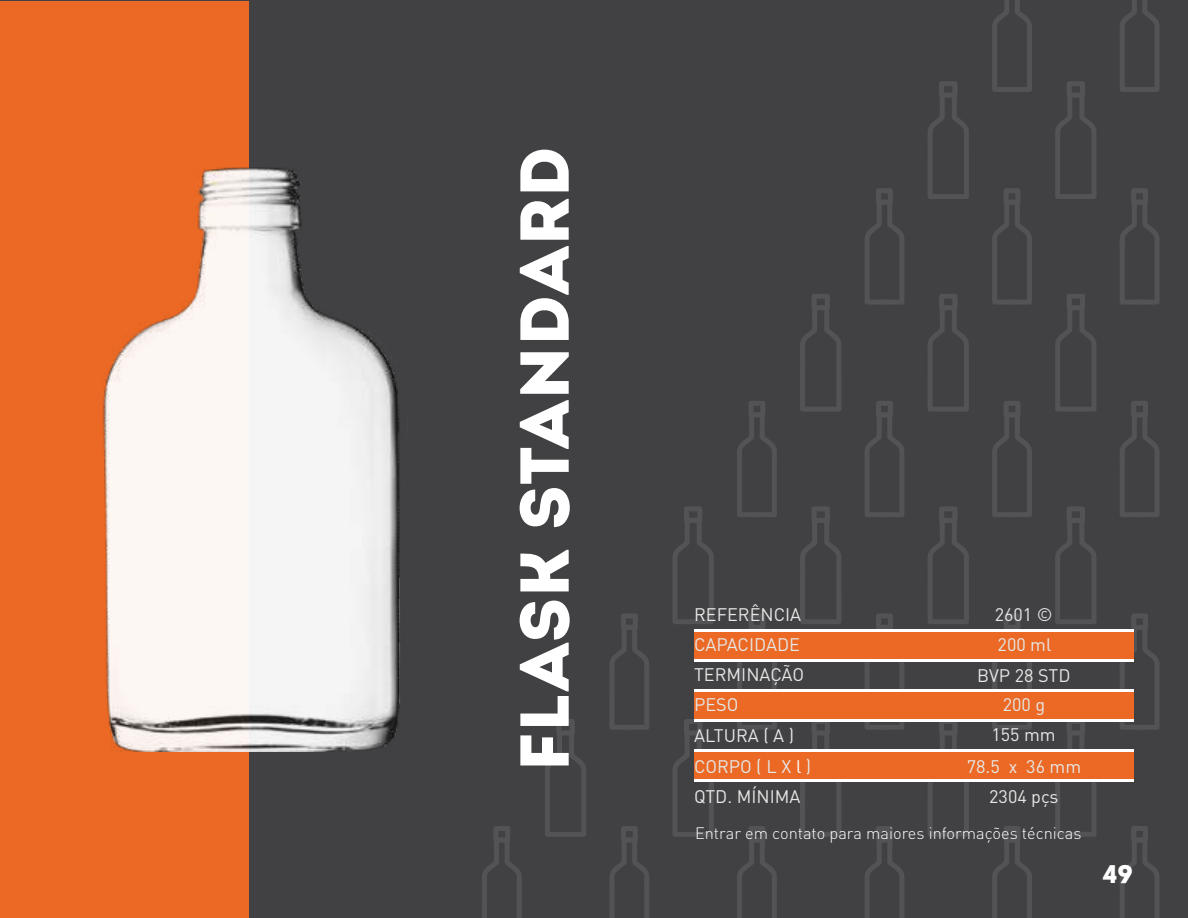
<style>
.page{position:relative;width:1188px;height:918px;background:#414042}
.page>*{position:absolute;margin:0;border:0;box-sizing:border-box;transform-origin:0 0}
.t1{font:69px "Intro";color:#fff}
.t2{font:25.5px "Intro";color:#fff}
.t3{font:18px/30.6px "DIN Pro";color:#e6e7e7;text-align:center}
.t4{font:300 16.35px "DIN Pro";color:#fff}
.s1{color:#fff}
</style>
<div class="page">
<svg style="left:482px;top:826px;width:40px;height:92px"></svg>
<svg style="left:545px;top:719px;width:41px;height:118px"></svg>
<svg style="left:609px;top:826px;width:40px;height:92px"></svg>
<svg style="left:673px;top:719px;width:41px;height:118px"></svg>
<svg style="left:737px;top:826px;width:40px;height:92px"></svg>
<svg style="left:800px;top:722px;width:41px;height:115px"></svg>
<svg style="left:865px;top:826px;width:39px;height:92px"></svg>
<svg style="left:928px;top:722px;width:41px;height:115px"></svg>
<svg style="left:992px;top:826px;width:40px;height:92px"></svg>
<svg style="left:1055px;top:722px;width:42px;height:115px"></svg>
<svg style="left:1120px;top:826px;width:40px;height:92px"></svg>
<svg style="left:609px;top:613px;width:40px;height:117px"></svg>
<svg style="left:673px;top:506px;width:41px;height:118px"></svg>
<svg style="left:737px;top:613px;width:40px;height:117px"></svg>
<svg style="left:800px;top:506px;width:41px;height:118px"></svg>
<svg style="left:865px;top:613px;width:39px;height:117px"></svg>
<svg style="left:928px;top:506px;width:41px;height:118px"></svg>
<svg style="left:992px;top:613px;width:40px;height:117px"></svg>
<svg style="left:1055px;top:506px;width:41px;height:118px"></svg>
<svg style="left:1120px;top:613px;width:40px;height:117px"></svg>
<svg style="left:737px;top:401px;width:40px;height:116px"></svg>
<svg style="left:800px;top:294px;width:41px;height:118px"></svg>
<svg style="left:865px;top:401px;width:39px;height:116px"></svg>
<svg style="left:928px;top:294px;width:41px;height:118px"></svg>
<svg style="left:992px;top:401px;width:40px;height:116px"></svg>
<svg style="left:1055px;top:294px;width:41px;height:118px"></svg>
<svg style="left:1120px;top:401px;width:40px;height:116px"></svg>
<svg style="left:865px;top:188px;width:39px;height:117px"></svg>
<svg style="left:928px;top:81px;width:41px;height:118px"></svg>
<svg style="left:992px;top:188px;width:40px;height:117px"></svg>
<svg style="left:1055px;top:81px;width:41px;height:118px"></svg>
<svg style="left:1120px;top:188px;width:40px;height:117px"></svg>
<svg style="left:992px;top:0;width:40px;height:92px"></svg>
<svg style="left:1120px;top:0;width:40px;height:92px"></svg>
<div style="left:694px;top:689px;width:440px;height:33px;background:#fff"></div>
<div style="left:694px;top:692px;width:440px;height:27px;background:#eb6924"></div>
<div style="left:694px;top:629px;width:440px;height:32px;background:linear-gradient(to right,#fff,#fff)"></div>
<div style="left:694px;top:632px;width:440px;height:26px;background:#eb6924"></div>
<svg style="left:694px;top:750px;width:440px;height:32px;background:#fbe6da"></svg>
<div style="left:694px;top:753px;width:440px;height:26px;background:#eb6924"></div>
<div style="left:0;top:2px;width:249px;height:916px;background:#eb6924"></div>
<img style="left:103px;top:168px;width:297px;height:584px">
<h1 class="t1" style="left:503px;top:772px;width:631px;rotate:-90deg">flask Standard</h1>
<p class="t3" style="left:694px;top:597px;width:109px">REFERÊNCIA</p>
<p class="t3" style="left:694px;top:627px;width:119px;text-align:left">CAPACIDADE<br>TERMINAÇÃO<br>PESO<br>ALTURA ( A )<br>CORPO ( L X <span class="s1">l</span> )</p>
<p class="t3" style="left:694px;top:779px;width:108px">QTD. MÍNIMA</p>
<p class="t3" style="left:995px;top:597px;width:59px">2601 ©</p>
<p class="t3" style="left:998px;top:627px;width:55px">200 ml</p>
<p class="t3" style="left:977px;top:658px;width:95px">BVP 28 STD</p>
<p class="t3" style="left:991px;top:688px;width:66px;line-height:30px">200 g<br>155 mm</p>
<p class="t3" style="left:967px;top:749px;width:116px">78.5 x 36 mm</p>
<p class="t3" style="left:989px;top:780px;width:71px">2304 pçs</p>
<p class="t4" style="left:695px;top:821px;width:388px">Entrar em contato para maiores informações técnicas</p>
<h2 class="t2" style="left:1103px;top:859px;width:32px">49</h2>
</div>
